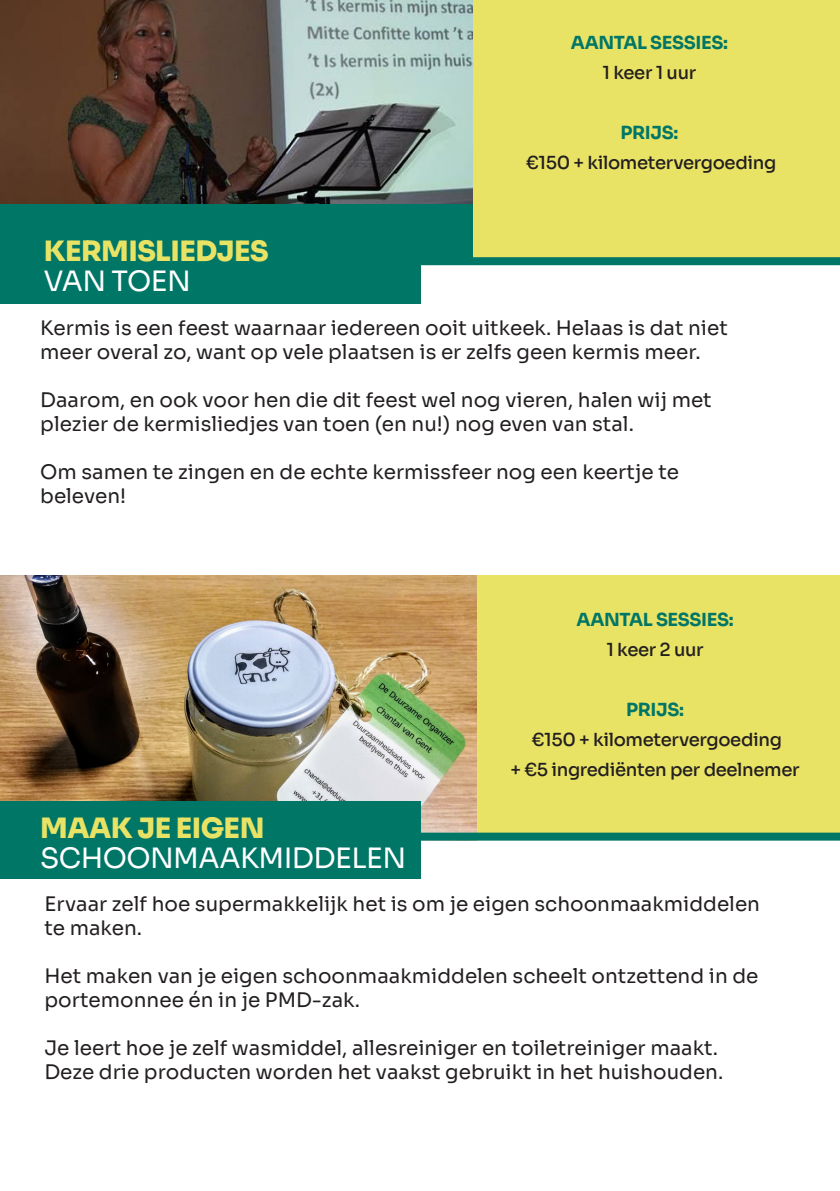
<style>
.page{position:relative;width:840px;height:1191px;background:#fff}
.page>*{position:absolute;margin:0;border:0;box-sizing:border-box;transform-origin:0 0}
.Cover_Big_Header{font:28px "Sora";letter-spacing:-.02em;color:#fff}
.Cover_Big_Header-2{font:800 28px "Sora";letter-spacing:-.02em;color:#e9e365}
.t1{font:20px/24px "Sora";color:#231f20}
.Cover_Big_Header-3{font:500 18px "Sora";letter-spacing:-.02em;color:#231f20}
.Cover_Big_Header-4{font:700 18px "Sora";letter-spacing:-.02em;color:#007667}
</style>
<div class="page">
<div style="left:476px;top:575px;width:363px;height:265px;background:#e9e365"></div>
<div style="left:462px;top:0;width:377px;height:263px;background:#e9e365"></div>
<div style="left:0;top:0;width:472px;height:264px;background:#007667"></div>
<img style="left:0;top:0;width:472px;height:204px">
<div style="left:0;top:226px;width:420px;height:77px;background:#007667"></div>
<div style="left:380px;top:257px;width:459px;height:8px;background:#007667"></div>
<img style="left:0;top:575px;width:476px;height:257px">
<div style="left:0;top:802px;width:420px;height:77px;background:#007667"></div>
<div style="left:338px;top:832px;width:501px;height:8px;background:#007667"></div>
<p class="Cover_Big_Header-4" style="left:570px;top:27px;width:159px">AANTAL SESSIES:</p>
<p class="Cover_Big_Header-3" style="left:602px;top:57px;width:95px">1 keer 1 uur</p>
<p class="Cover_Big_Header-2" style="left:44px;top:228px;width:226px">KERMISLIEDJES</p>
<p class="Cover_Big_Header" style="left:44px;top:258px;width:148px">VAN TOEN</p>
<p class="Cover_Big_Header-4" style="left:620px;top:117px;width:59px">PRIJS:</p>
<p class="Cover_Big_Header-3" style="left:526px;top:147px;width:251px">€150 + kilometervergoeding</p>
<p class="t1" style="left:40px;top:314px;width:688px">Kermis is een feest waarnaar iedereen ooit uitkeek. Helaas is dat niet meer overal zo, want op vele plaatsen is er zelfs geen kermis meer.</p>
<p class="t1" style="left:40px;top:386px;width:672px">Daarom, en ook voor hen die dit feest wel nog vieren, halen wij met plezier de kermisliedjes van toen (en nu!) nog even van stal.</p>
<p class="t1" style="left:40px;top:458px;width:640px">Om samen te zingen en de echte kermissfeer nog een keertje te beleven!</p>
<p class="Cover_Big_Header-4" style="left:576px;top:605px;width:159px">AANTAL SESSIES:</p>
<p class="Cover_Big_Header-3" style="left:606px;top:635px;width:99px">1 keer 2 uur</p>
<p class="Cover_Big_Header-2" style="left:40px;top:805px;width:226px">MAAK JE EIGEN</p>
<p class="Cover_Big_Header" style="left:40px;top:835px;width:367px">SCHOONMAAKMIDDELEN</p>
<p class="Cover_Big_Header-4" style="left:625px;top:695px;width:59px">PRIJS:</p>
<p class="Cover_Big_Header-3" style="left:531px;top:725px;width:251px">€150 + kilometervergoeding</p>
<p class="Cover_Big_Header-3" style="left:510px;top:755px;width:290px">+ €5 ingrediënten per deelnemer</p>
<p class="t1" style="left:44px;top:889px;width:716px">Ervaar zelf hoe supermakkelijk het is om je eigen schoonmaakmiddelen te maken.</p>
<p class="t1" style="left:44px;top:961px;width:715px">Het maken van je eigen schoonmaakmiddelen scheelt ontzettend in de portemonnee én in je PMD-zak.</p>
<p class="t1" style="left:44px;top:1033px;width:680px">Je leert hoe je zelf wasmiddel, allesreiniger en toiletreiniger maakt.<br>Deze drie producten worden het vaakst gebruikt in het huishouden.</p>
</div>
